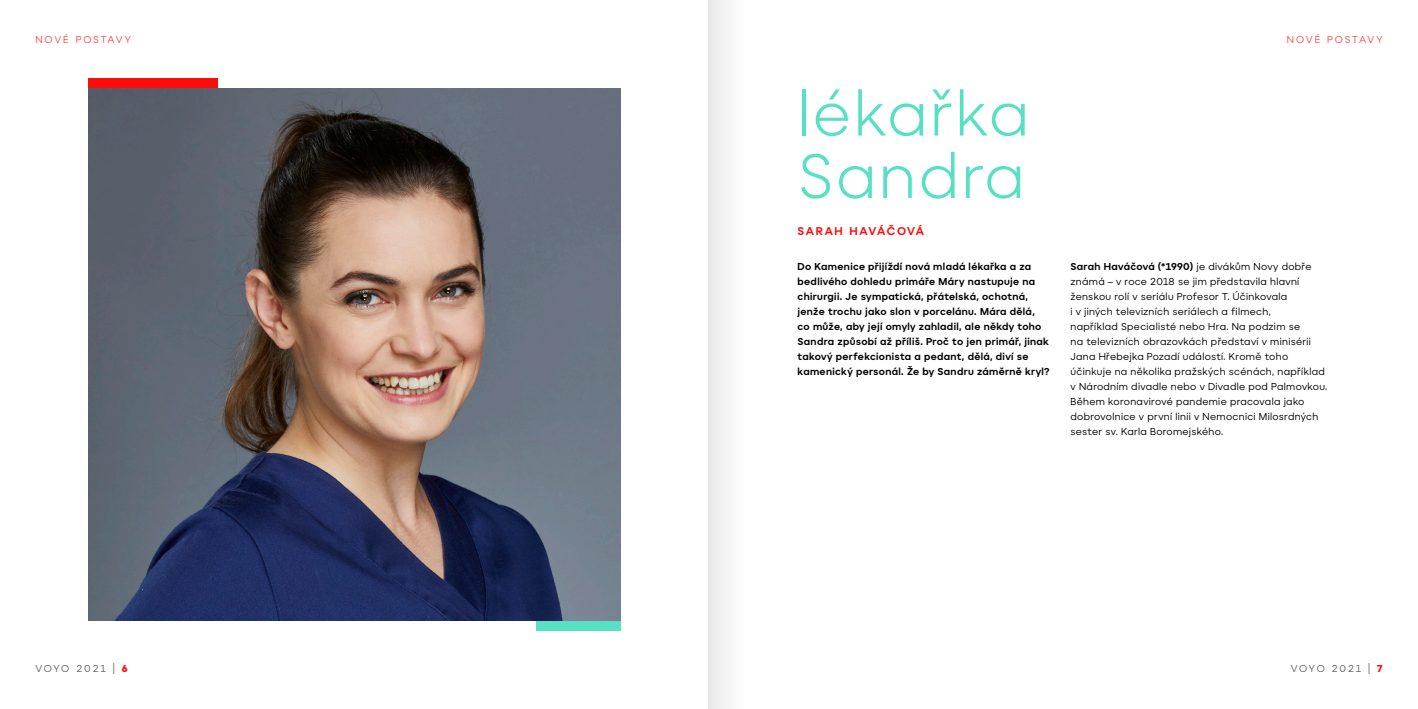
<style>
.page{position:relative;width:1418px;height:709px;background:#fff}
.page>*{position:absolute;margin:0;border:0;box-sizing:border-box;transform-origin:0 0}
.t1{font:62.5px/62.5px "Organica L";letter-spacing:.05em;color:#57e0c3}
.t2{font:700 11.25px "Organica R";letter-spacing:.135em;color:#ff0b0b}
.t3{font:10px/15px "Organica R";letter-spacing:.03em;color:#000}
.t4{font:700 10px/15px "Organica R";letter-spacing:.03em;color:#000}
.t5{font:10px "Organica R";letter-spacing:.175em;color:#ff4d4d}
.t6{font:10px "Organica R";letter-spacing:.16em;color:#636362}
.s1{font-weight:700}
.s2{font-family:"Organica M";font-weight:700;color:#ff0b0b}
</style>
<div class="page">
<div style="left:709px;top:0;width:35px;height:709px;background:#f4f4f4"></div>
<div style="left:536px;top:620px;width:84px;height:11px;background:#57e0c3"></div>
<div style="left:88px;top:78px;width:130px;height:11px;background:#ff0b0b"></div>
<img style="left:89px;top:89px;width:531px;height:531px">
<p class="t5" style="left:35px;top:34px;width:97px">NOVÉ POSTAVY</p>
<p class="t5" style="left:1286px;top:34px;width:97px">NOVÉ POSTAVY</p>
<p class="t1" style="left:797px;top:81px;width:233px">lékařka<br>Sandra</p>
<p class="t2" style="left:797px;top:225px;width:128px">SARAH HAVÁČOVÁ</p>
<p class="t4" style="left:797px;top:259px;width:253px">Do Kamenice přijíždí nová mladá lékařka a za bedlivého dohledu primáře Máry nastupuje na chirurgii. Je sympatická, přátelská, ochotná, jenže trochu jako slon v porcelánu. Mára dělá,<br>co může, aby její omyly zahladil, ale někdy toho Sandra způsobí až příliš. Proč to jen primář, jinak takový perfekcionista a pedant, dělá, diví se kamenický personál. Že by Sandru záměrně kryl?</p>
<p class="t3" style="left:1070px;top:259px;width:258px"><span class="s1">Sarah Haváčová (*1990)</span> je divákům Novy dobře známá – v roce 2018 se jim představila hlavní ženskou rolí v seriálu Profesor T. Účinkovala<br>i v jiných televizních seriálech a filmech,<br>například Specialisté nebo Hra. Na podzim se<br>na televizních obrazovkách představí v minisérii Jana Hřebejka Pozadí událostí. Kromě toho účinkuje na několika pražských scénách, například v Národním divadle nebo v Divadle pod Palmovkou.<br>Během koronavirové pandemie pracovala jako dobrovolnice v první linii v Nemocnici Milosrdných sester sv. Karla Boromejského.</p>
<p class="t6" style="left:35px;top:662px;width:94px">VOYO 2021 | <span class="s2">6</span></p>
<p class="t6" style="left:1290px;top:662px;width:93px">VOYO 2021 | <span class="s2">7</span></p>
</div>
